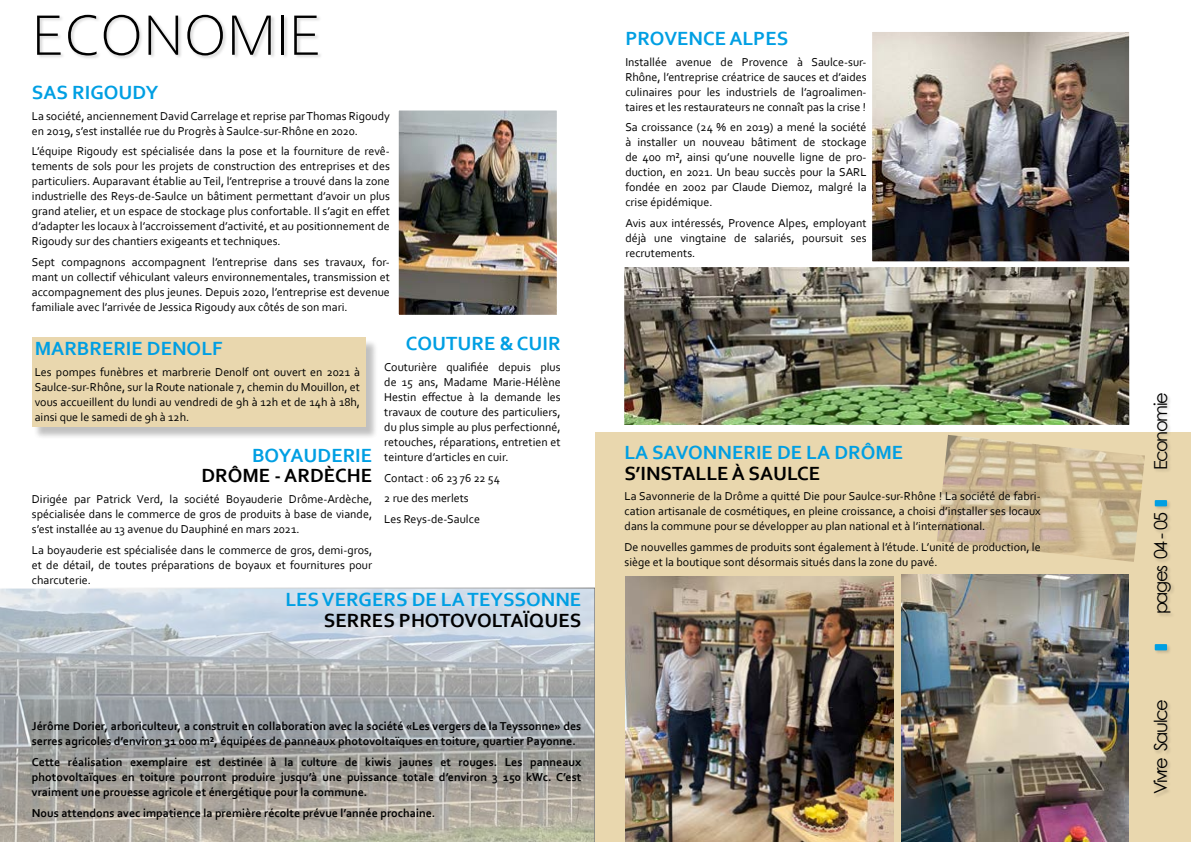
<style>
.page{position:relative;width:1191px;height:842px;background:#fff}
.page>*{position:absolute;margin:0;border:0;box-sizing:border-box;transform-origin:0 0}
.t1{font:300 60px "Corbel";color:#000}
.t2{font:700 20px "Corbel";color:#009fe3}
.t3{font:700 20px "Corbel";color:#000}
.t4{font:18px "Century Gothic";letter-spacing:-.08em;color:#000}
.t5{font:12px/15px "Corbel";color:#000;text-align:justify}
.t6{font:700 12px/15px "Corbel";color:#000}
</style>
<div class="page">
<svg style="left:0;top:588px;width:595px;height:254px;background:#b1b4b4"></svg>
<img style="left:625px;top:268px;width:503px;height:156px">
<div style="left:619px;top:262px;width:515px;height:168px;border:5px solid #fff"></div>
<div style="left:595px;top:432px;width:596px;height:410px;background:#e9d7ae"></div>
<div style="left:37px;top:15px;width:285px;height:45px;background:#000;opacity:.16"></div>
<div style="left:1153px;top:394px;width:22px;height:405px;background:#000;opacity:.16"></div>
<svg style="left:1154px;top:644px;width:13px;height:6px"></svg>
<svg style="left:1154px;top:500px;width:13px;height:6px"></svg>
<div style="left:34px;top:339px;width:345px;height:100px;background:#000;opacity:.25"></div>
<div style="left:32px;top:337px;width:334px;height:90px;background:#e9d7ae"></div>
<img style="left:400px;top:112px;width:156px;height:202px">
<div style="left:394px;top:106px;width:168px;height:214px;border:5px solid #fff"></div>
<img style="left:873px;top:33px;width:254px;height:227px">
<div style="left:866px;top:26px;width:268px;height:241px;border:6px solid #fff"></div>
<img style="left:625px;top:576px;width:268px;height:266px">
<img style="left:937px;top:435px;width:208px;height:127px">
<img style="left:902px;top:574px;width:226px;height:268px">
<h1 class="t1" style="left:32px;top:-4px;width:291px">ECONOMIE</h1>
<h2 class="t2" style="left:32px;top:80px;width:128px">SAS RIGOUDY</h2>
<p class="t5" style="left:32px;top:108px;width:359px">La société, anciennement David Carrelage et reprise par Thomas Rigoudy en 2019, s’est installée rue du Progrès à Saulce-sur-Rhône en 2020.</p>
<p class="t5" style="left:32px;top:143px;width:359px">L’équipe Rigoudy est spécialisée dans la pose et la fourniture de revê&shy;tements de sols pour les projets de construction des entreprises et des particuliers. Auparavant établie au Teil, l’entreprise a trouvé dans la zone industrielle des Reys-de-Saulce un bâtiment permettant d’avoir un plus grand atelier, et un espace de stockage plus confortable. Il s’agit en effet d’adapter les locaux à l’accroissement d’activité, et au positionnement de Rigoudy sur des chantiers exigeants et techniques.</p>
<p class="t5" style="left:32px;top:254px;width:359px">Sept compagnons accompagnent l’entreprise dans ses travaux, for&shy;mant un collectif véhiculant valeurs environnementales, transmission et accompagnement des plus jeunes. Depuis 2020, l’entreprise est devenue familiale avec l’arrivée de Jessica Rigoudy aux côtés de son mari.</p>
<h2 class="t2" style="left:35px;top:336px;width:189px">MARBRERIE DENOLF</h2>
<p class="t5" style="left:35px;top:364px;width:327px">Les pompes funèbres et marbrerie Denolf ont ouvert en 2021 à Saulce-sur-Rhône, sur la Route nationale 7, chemin du Mouillon, et vous accueillent du lundi au vendredi de 9h à 12h et de 14h à 18h, ainsi que le samedi de 9h à 12h.</p>
<h2 class="t2" style="left:252px;top:443px;width:121px">BOYAUDERIE</h2>
<h2 class="t3" style="left:201px;top:463px;width:172px">DRÔME - ARDÈCHE</h2>
<p class="t5" style="left:32px;top:491px;width:342px">Dirigée par Patrick Verd, la société Boyauderie Drôme-Ardèche, spécialisée dans le commerce de gros de produits à base de viande, s’est installée au 13 avenue du Dauphiné en mars 2021.</p>
<p class="t5" style="left:32px;top:542px;width:342px">La boyauderie est spécialisée dans le commerce de gros, demi-gros, et de détail, de toutes préparations de boyaux et fournitures pour charcuterie.</p>
<h2 class="t2" style="left:406px;top:331px;width:156px">COUTURE &amp; CUIR</h2>
<p class="t5" style="left:384px;top:359px;width:178px">Couturière qualifiée depuis plus de 15 ans, Madame Marie-Hélène Hestin effectue à la demande les travaux de couture des particuliers, du plus simple au plus perfectionné, retouches, réparations, entretien et teinture d’articles en cuir.</p>
<p class="t5" style="left:384px;top:467px;width:117px;line-height:20.7px;text-align:left">Contact : 06 23 76 22 54<br>2 rue des merlets<br>Les Reys-de-Saulce</p>
<h2 class="t2" style="left:285px;top:587px;width:297px">LES VERGERS DE LA TEYSSONNE</h2>
<h2 class="t3" style="left:324px;top:608px;width:259px">SERRES PHOTOVOLTAÏQUES</h2>
<p class="t6" style="left:32px;top:718px;width:551px">Jérôme Dorier, arboriculteur, a construit en collaboration avec la société «Les vergers de la Teyssonne» des serres agricoles d’environ 31 000 m², équipées de panneaux photovoltaïques en toiture, quartier Payonne.</p>
<p class="t6" style="left:32px;top:754px;width:551px;text-align:justify">Cette réalisation exemplaire est destinée à la culture de kiwis jaunes et rouges. Les panneaux photovoltaïques en toiture pourront produire jusqu’à une puissance totale d’environ 3 150 kWc. C’est vraiment une prouesse agricole et énergétique pour la commune.</p>
<p class="t6" style="left:32px;top:805px;width:405px">Nous attendons avec impatience la première récolte prévue l’année prochaine.</p>
<h2 class="t2" style="left:625px;top:26px;width:164px">PROVENCE ALPES</h2>
<p class="t5" style="left:625px;top:54px;width:243px">Installée avenue de Provence à Saulce-sur-Rhône, l’entreprise créatrice de sauces et d’aides culinaires pour les industriels de l’agroalimen&shy;taires et les restaurateurs ne connaît pas la crise !</p>
<p class="t5" style="left:625px;top:119px;width:243px">Sa croissance (24 % en 2019) a mené la société à installer un nouveau bâtiment de stockage de 400 m², ainsi qu’une nouvelle ligne de pro&shy;duction, en 2021. Un beau succès pour la SARL fondée en 2002 par Claude Diemoz, malgré la crise épidémique.</p>
<p class="t5" style="left:625px;top:215px;width:243px">Avis aux intéressés, Provence Alpes, employant déjà une vingtaine de salariés, poursuit ses recrutements.</p>
<h2 class="t2" style="left:624px;top:440px;width:280px">LA SAVONNERIE DE LA DRÔME</h2>
<h2 class="t3" style="left:624px;top:460px;width:197px">S’INSTALLE À SAULCE</h2>
<p class="t5" style="left:624px;top:488px;width:417px">La Savonnerie de la Drôme a quitté Die pour Saulce-sur-Rhône ! La société de fabri&shy;cation artisanale de cosmétiques, en pleine croissance, a choisi d’installer ses locaux dans la commune pour se développer au plan national et à l’international.</p>
<p class="t5" style="left:624px;top:539px;width:417px">De nouvelles gammes de produits sont également à l’étude. L’unité de production, le siège et la boutique sont désormais situés dans la zone du pavé.</p>
<h3 class="t4" style="left:1148px;top:470px;width:79px;rotate:-90deg">Economie</h3>
<h3 class="t4" style="left:1148px;top:614px;width:104px;rotate:-90deg">pages 04 - 05</h3>
<h3 class="t4" style="left:1148px;top:794px;width:97px;rotate:-90deg">Vivre Saulce</h3>
</div>
